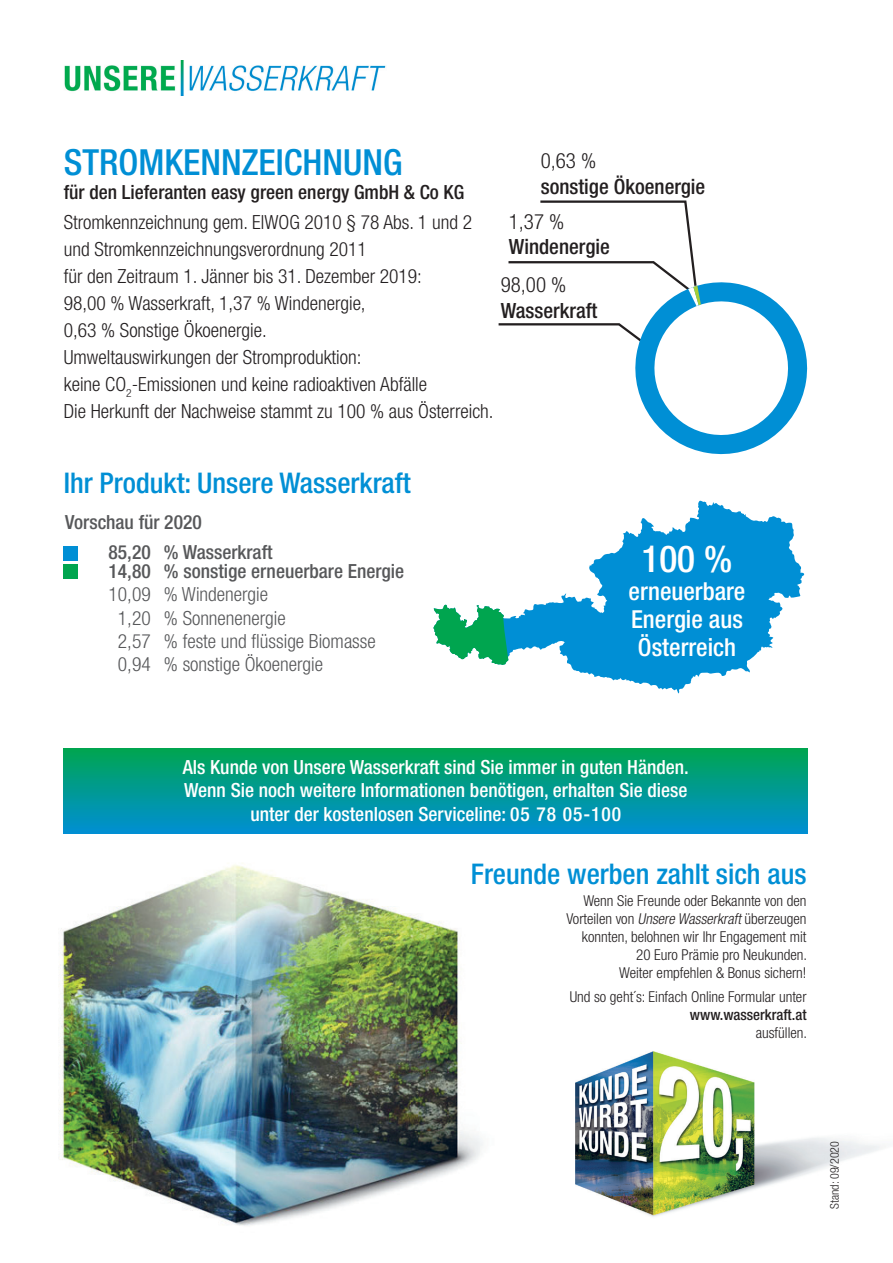
<style>
.page{position:relative;width:893px;height:1263px;background:#fff}
.page>*{position:absolute;margin:0;border:0;box-sizing:border-box;transform-origin:0 0}
.t1{font:500 condensed 37.2px "Helvetica Neue LT Std";color:#fff}
.t2{font:500 condensed 36px "Helvetica Neue LT Std";color:#008fd5}
.t3{font:500 condensed 28.5px "Helvetica Neue LT Std";color:#008fd5}
.t4{font:500 condensed 24.75px/28px "Helvetica Neue LT Std";color:#fff;text-align:justify}
.t5{font:500 condensed 21px "Helvetica Neue LT Std";color:#231f20}
.t6{font:300 condensed 21px "Helvetica Neue LT Std";color:#231f20}
.t7{font:300 condensed 19.5px/27px "Helvetica Neue LT Std";color:#231f20}
.t8{font:500 condensed 19.5px/23.4px "Helvetica Neue LT Std";color:#fff;text-align:center}
.t9{font:300 condensed 19.5px/23.4px "Helvetica Neue LT Std";color:#57585a}
.t10{font:500 condensed 19.5px/29.7px "Helvetica Neue LT Std";color:#57585a}
.t11{font:500 condensed 19.5px "Helvetica Neue LT Std";color:#231f20}
.t12{font:300 condensed 15px/18px "Helvetica Neue LT Std";color:#231f20;text-align:right}
.t13{font:500 condensed 15px "Helvetica Neue LT Std";color:#231f20}
.t14{font:300 condensed 12px "Helvetica Neue LT Std";color:#231f20}
.s1{font-style:italic}
</style>
<div class="page">
<img style="left:59px;top:865px;width:424px;height:361px">
<svg style="left:508px;top:500px;width:297px;height:193px;fill:#008fd5"></svg>
<img style="left:64px;top:61px;width:322px;height:34px">
<div style="left:64px;top:748px;width:744px;height:85px;background:linear-gradient(to bottom,#00a550,#008fd3)"></div>
<img style="left:575px;top:1051px;width:305px;height:166px">
<svg style="left:498px;top:200px;width:310px;height:255px"></svg>
<div style="left:64px;top:546px;width:14px;height:14px;background:#008fd5"></div>
<div style="left:64px;top:565px;width:14px;height:14px;background:#00a54f"></div>
<svg style="left:433px;top:604px;width:75px;height:61px"></svg>
<h2 class="t2" style="left:64px;top:141px;width:340px">STROMKENNZEICHNUNG</h2>
<p class="t11" style="left:64px;top:180px;width:402px">für den Lieferanten easy green energy GmbH &amp; Co KG</p>
<p class="t7" style="left:64px;top:208px;width:431px">Stromkennzeichnung gem. ElWOG 2010 § 78 Abs. 1 und 2 und Stromkennzeichnungsverordnung 2011<br>für den Zeitraum 1. Jänner bis 31. Dezember 2019:<br>98,00 % Wasserkraft, 1,37 % Windenergie,<br>0,63 % Sonstige Ökoenergie.<br>Umweltauswirkungen der Stromproduktion:<br>keine CO<sub>2</sub>-Emissionen und keine radioaktiven Abfälle<br>Die Herkunft der Nachweise stammt zu 100 % aus Österreich.</p>
<p class="t6" style="left:541px;top:149px;width:57px">0,63 %</p>
<p class="t5" style="left:541px;top:174px;width:166px">sonstige Ökoenergie</p>
<p class="t6" style="left:509px;top:210px;width:57px">1,37 %</p>
<p class="t5" style="left:509px;top:234px;width:102px">Windenergie</p>
<p class="t6" style="left:501px;top:273px;width:67px">98,00 %</p>
<p class="t5" style="left:501px;top:298px;width:98px">Wasserkraft</p>
<h3 class="t3" style="left:64px;top:466px;width:348px">Ihr Produkt: Unsere Wasserkraft</h3>
<p class="t10" style="left:164px;top:507px;width:110px;text-indent:-99px">Vorschau für 2020<br>% Wasserkraft</p>
<p class="t10" style="left:164px;top:556px;width:242px">% sonstige erneuerbare Energie</p>
<p class="t9" style="left:164px;top:582px;width:213px">% Windenergie<br>% Sonnenenergie<br>% feste und flüssige Biomasse % sonstige Ökoenergie</p>
<p class="t10" style="left:109px;top:542px;width:44px;line-height:18.9px">85,20<br>14,80</p>
<p class="t9" style="left:109px;top:582px;width:44px;text-align:center">10,09<br>1,20<br>2,57<br>0,94</p>
<h1 class="t1" style="left:642px;top:537px;width:92px">100 %</h1>
<p class="t4" style="left:629px;top:577px;width:118px">erneuerbare Energie aus Österreich</p>
<p class="t8" style="left:183px;top:755px;width:508px">Als Kunde von Unsere Wasserkraft sind Sie immer in guten Händen.<br>Wenn Sie noch weitere Informationen benötigen, erhalten Sie diese unter der kostenlosen Serviceline: 05 78 05-100</p>
<h3 class="t3" style="left:471px;top:856px;width:337px">Freunde werben zahlt sich aus</h3>
<p class="t12" style="left:566px;top:892px;width:242px">Wenn Sie Freunde oder Bekannte von den Vorteilen von <span class="s1">Unsere Wasserkraft</span>überzeugen konnten, belohnen wir Ihr Engagement mit 20 Euro Prämie pro Neukunden.<br>Weiter empfehlen &amp; Bonus sichern!</p>
<p class="t12" style="left:570px;top:988px;width:238px">Und so geht´s: Einfach Online Formular unter</p>
<p class="t13" style="left:690px;top:1006px;width:118px">www.wasserkraft.at</p>
<p class="t12" style="left:756px;top:1024px;width:53px">ausfüllen.</p>
<p class="t14" style="left:828px;top:1209px;width:69px;rotate:-90deg">Stand: 09/2020</p>
</div>
